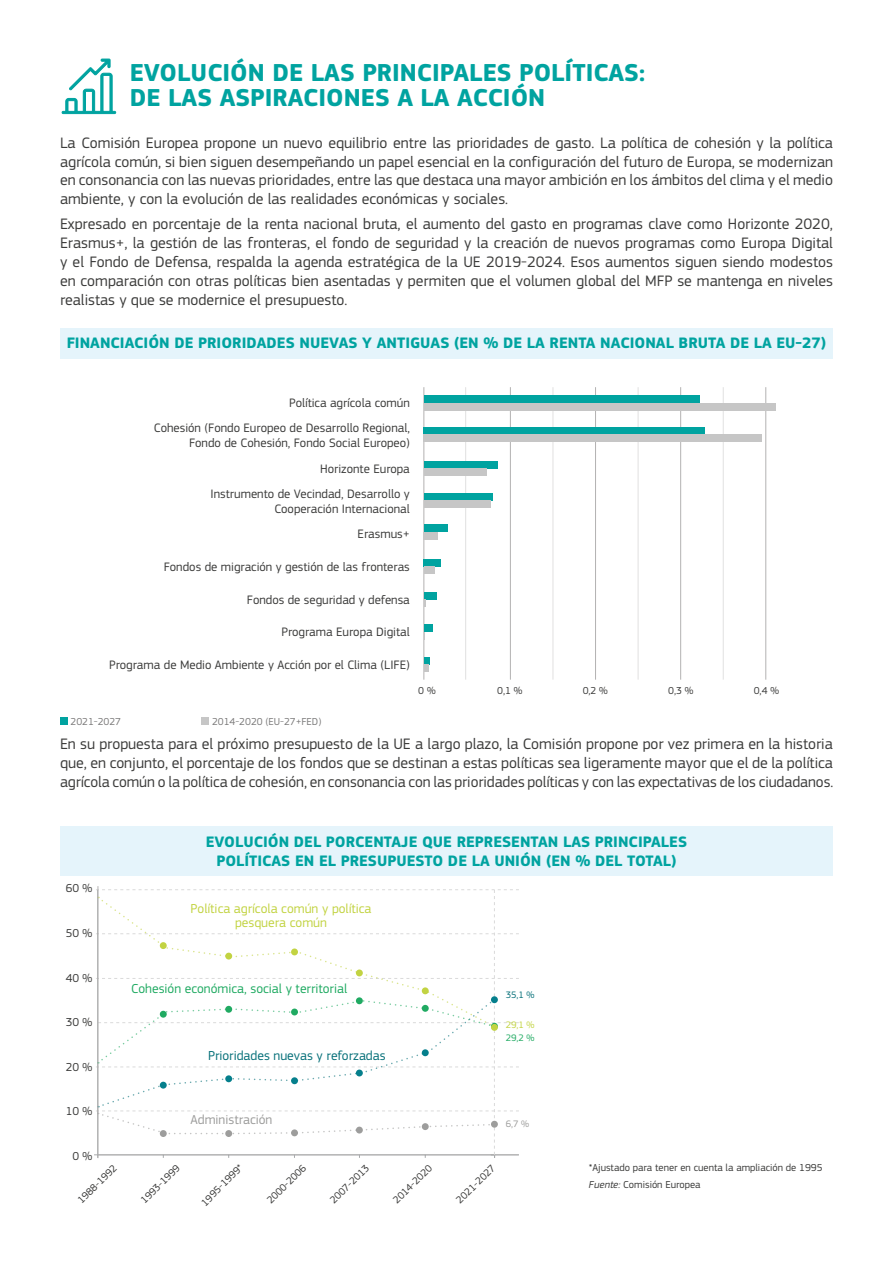
<style>
.page{position:relative;width:893px;height:1263px;background:#fff}
.page>*{position:absolute;margin:0;border:0;box-sizing:border-box;transform-origin:0 0}
.title_2{font:700 25.5px/25.5px "EC Square Sans Pro";color:#00a3a0}
.body_break{font:15.75px/18.9px "EC Square Sans Pro";color:#3c3c3b;text-align:justify}
.body{font:15.75px/18.9px "EC Square Sans Pro";color:#3c3c3b;text-align:justify}
.graph_caption{font:700 15.75px/18.9px "EC Square Sans Pro";color:#00a3a0;text-align:center}
.fig3_3{font:13.5px/13.5px "EC Square Sans Pro";color:#c2d342;text-align:center}
.fig3_4{font:13.5px "EC Square Sans Pro";color:#20aa62}
.fig3_5{font:13.5px "EC Square Sans Pro";color:#067079}
.fig3_6{font:13.5px "EC Square Sans Pro";color:#9d9d9c}
.fig2_1{font:12.75px/15.3px "EC Square Sans Pro";color:#3c3c3b;text-align:right}
.fig3_1{font:12px "EC Square Sans Pro";color:#3c3c3b}
.fig3_2{font:10.5px "EC Square Sans Pro";color:#3c3c3b}
.fig1_2{font:10.5px "EC Square Sans Pro";color:#3c3c3b}
.fig2_3{font:10.5px "EC Square Sans Pro";color:#7c7b7b}
.fig1_4{font:10.5px "EC Square Sans Pro";color:#3c3c3b}
.fig2_2{font:10.5px "EC Square Sans Pro";color:#3c3c3b}
.t1{font:9.75px "EC Square Sans Pro";color:#c2d342}
.t2{font:9.75px "EC Square Sans Pro";color:#20aa62}
.t3{font:9.75px "EC Square Sans Pro";color:#067079}
.t4{font:9.75px "EC Square Sans Pro";color:#9d9d9c}
.s1{font-style:italic}
</style>
<div class="page">
<div style="left:60px;top:328px;width:773px;height:30px;background:#e5f4fb"></div>
<div style="left:60px;top:826px;width:773px;height:50px;background:#e5f4fb"></div>
<svg style="left:62px;top:58px;width:54px;height:56px"></svg>
<hr style="left:423px;top:387px;width:1px;height:293px;background:#b3b2b2">
<hr style="left:510px;top:387px;width:1px;height:293px;background:#b3b2b2">
<hr style="left:595px;top:387px;width:1px;height:293px;background:#b3b2b2">
<hr style="left:680px;top:387px;width:1px;height:293px;background:#b3b2b2">
<hr style="left:765px;top:387px;width:1px;height:293px;background:#b3b2b2">
<hr style="left:723px;top:387px;width:1px;height:293px;background:#b3b2b2">
<hr style="left:638px;top:387px;width:1px;height:293px;background:#b3b2b2">
<hr style="left:553px;top:387px;width:1px;height:293px;background:#b3b2b2">
<hr style="left:465px;top:387px;width:1px;height:293px;background:#b3b2b2">
<div style="left:424px;top:396px;width:275px;height:7px;background:#00a3a0"></div>
<div style="left:424px;top:403px;width:351px;height:7px;background:#c6c6c6"></div>
<div style="left:424px;top:461px;width:74px;height:7px;background:#00a3a0"></div>
<div style="left:424px;top:468px;width:63px;height:7px;background:#c6c6c6"></div>
<div style="left:424px;top:493px;width:68px;height:8px;background:#00a3a0"></div>
<div style="left:424px;top:501px;width:66px;height:7px;background:#c6c6c6"></div>
<div style="left:424px;top:525px;width:24px;height:7px;background:#00a3a0"></div>
<div style="left:424px;top:532px;width:14px;height:7px;background:#c6c6c6"></div>
<div style="left:424px;top:559px;width:17px;height:8px;background:#00a3a0"></div>
<div style="left:424px;top:567px;width:10px;height:7px;background:#c6c6c6"></div>
<div style="left:424px;top:657px;width:6px;height:7px;background:#00a3a0"></div>
<div style="left:424px;top:664px;width:5px;height:8px;background:#c6c6c6"></div>
<div style="left:424px;top:625px;width:8px;height:7px;background:#00a3a0"></div>
<div style="left:424px;top:592px;width:12px;height:7px;background:#00a3a0"></div>
<div style="left:424px;top:427px;width:281px;height:7px;background:#00a3a0"></div>
<div style="left:424px;top:434px;width:338px;height:7px;background:#c6c6c6"></div>
<hr style="left:98px;top:886px;width:1px;height:272px;background:#b3b2b2">
<svg style="left:96px;top:889px;width:423px;height:266px"></svg>
<div style="left:291px;top:1129px;width:7px;height:7px;background:#9d9d9c;border-radius:50%"></div>
<div style="left:356px;top:1126px;width:7px;height:7px;background:#9d9d9c;border-radius:50%"></div>
<div style="left:422px;top:1123px;width:7px;height:7px;background:#9d9d9c;border-radius:50%"></div>
<div style="left:491px;top:1121px;width:7px;height:7px;background:#9d9d9c;border-radius:50%"></div>
<div style="left:225px;top:1130px;width:7px;height:7px;background:#9d9d9c;border-radius:50%"></div>
<div style="left:160px;top:1130px;width:7px;height:7px;background:#9d9d9c;border-radius:50%"></div>
<div style="left:160px;top:1082px;width:7px;height:6px;background:#057f8c;border-radius:50%"></div>
<div style="left:160px;top:1011px;width:7px;height:7px;background:#20aa62;border-radius:50%"></div>
<div style="left:160px;top:942px;width:7px;height:7px;background:#c2d342;border-radius:50%"></div>
<div style="left:225px;top:953px;width:7px;height:6px;background:#c2d342;border-radius:50%"></div>
<div style="left:291px;top:948px;width:7px;height:7px;background:#c2d342;border-radius:50%"></div>
<div style="left:356px;top:969px;width:7px;height:7px;background:#c2d342;border-radius:50%"></div>
<div style="left:422px;top:987px;width:7px;height:7px;background:#c2d342;border-radius:50%"></div>
<div style="left:225px;top:1006px;width:7px;height:7px;background:#20aa62;border-radius:50%"></div>
<div style="left:291px;top:1008px;width:7px;height:7px;background:#20aa62;border-radius:50%"></div>
<div style="left:356px;top:997px;width:7px;height:7px;background:#20aa62;border-radius:50%"></div>
<div style="left:422px;top:1005px;width:7px;height:7px;background:#20aa62;border-radius:50%"></div>
<div style="left:491px;top:1023px;width:7px;height:7px;background:#61ba54;border-radius:50%"></div>
<div style="left:225px;top:1075px;width:7px;height:7px;background:#057f8c;border-radius:50%"></div>
<div style="left:291px;top:1077px;width:7px;height:7px;background:#057f8c;border-radius:50%"></div>
<div style="left:356px;top:1069px;width:7px;height:7px;background:#057f8c;border-radius:50%"></div>
<div style="left:422px;top:1049px;width:7px;height:7px;background:#057f8c;border-radius:50%"></div>
<div style="left:491px;top:996px;width:7px;height:7px;background:#057f8c;border-radius:50%"></div>
<div style="left:491px;top:1024px;width:7px;height:7px;background:#c2d342;border-radius:50%"></div>
<div style="left:60px;top:717px;width:8px;height:8px;background:#00a3a0"></div>
<div style="left:202px;top:717px;width:7px;height:8px;background:#c6c6c6"></div>
<p class="title_2" style="left:130px;top:60px;width:517px">EVOLUCIÓN DE LAS PRINCIPALES POLÍTICAS:<br>DE LAS ASPIRACIONES A LA ACCIÓN</p>
<p class="body_break" style="left:60px;top:133px;width:774px">La Comisión Europea propone un nuevo equilibrio entre las prioridades de gasto. La política de cohesión y la política agrícola común, si bien siguen desempeñando un papel esencial en la configuración del futuro de Europa, se modernizan en consonancia con las nuevas prioridades, entre las que destaca una mayor ambición en los ámbitos del clima y el medio ambiente, y con la evolución de las realidades económicas y sociales.</p>
<p class="body" style="left:60px;top:215px;width:774px">Expresado en porcentaje de la renta nacional bruta, el aumento del gasto en programas clave como Horizonte 2020, Erasmus+, la gestión de las fronteras, el fondo de seguridad y la creación de nuevos programas como Europa Digital y el Fondo de Defensa, respalda la agenda estratégica de la UE 2019-2024. Esos aumentos siguen siendo modestos en comparación con otras políticas bien asentadas y permiten que el volumen global del MFP se mantenga en niveles realistas y que se modernice el presupuesto.</p>
<p class="graph_caption" style="left:67px;top:334px;width:761px">FINANCIACIÓN DE PRIORIDADES NUEVAS Y ANTIGUAS (EN % DE LA RENTA NACIONAL BRUTA DE LA EU-27)</p>
<p class="fig2_1" style="left:289px;top:395px;width:122px">Política agrícola común</p>
<p class="fig2_1" style="left:154px;top:420px;width:258px">Cohesión (Fondo Europeo de Desarrollo Regional,<br>Fondo de Cohesión, Fondo Social Europeo)</p>
<p class="fig2_1" style="left:320px;top:461px;width:91px">Horizonte Europa</p>
<p class="fig2_1" style="left:211px;top:486px;width:201px">Instrumento de Vecindad, Desarrollo y<br>Cooperación Internacional</p>
<p class="fig2_1" style="left:358px;top:526px;width:54px">Erasmus+</p>
<p class="fig2_1" style="left:164px;top:559px;width:248px">Fondos de migración y gestión de las fronteras</p>
<p class="fig2_1" style="left:247px;top:592px;width:164px">Fondos de seguridad y defensa</p>
<p class="fig2_1" style="left:281px;top:625px;width:130px">Programa Europa Digital</p>
<p class="fig2_1" style="left:109px;top:657px;width:302px">Programa de Medio Ambiente y Acción por el Clima (LIFE)</p>
<p class="fig2_3" style="left:71px;top:715px;width:52px">2021-2027</p>
<p class="fig2_3" style="left:212px;top:715px;width:111px">2014-2020 (EU-27+FED)</p>
<p class="fig2_2" style="left:418px;top:684px;width:19px">0 %</p>
<p class="fig2_2" style="left:497px;top:684px;width:27px">0,1 %</p>
<p class="fig2_2" style="left:583px;top:684px;width:27px">0,2 %</p>
<p class="fig2_2" style="left:668px;top:684px;width:27px">0,3 %</p>
<p class="fig2_2" style="left:754px;top:684px;width:27px">0,4 %</p>
<p class="body_break" style="left:60px;top:735px;width:775px">En su propuesta para el próximo presupuesto de la UE a largo plazo, la Comisión propone por vez primera en la historia que, en conjunto, el porcentaje de los fondos que se destinan a estas políticas sea ligeramente mayor que el de la política agrícola común o la política de cohesión, en consonancia con las prioridades políticas y con las expectativas de los ciudadanos.</p>
<p class="graph_caption" style="left:206px;top:833px;width:483px">EVOLUCIÓN DEL PORCENTAJE QUE REPRESENTAN LAS PRINCIPALES<br>POLÍTICAS EN EL PRESUPUESTO DE LA UNIÓN (EN % DEL TOTAL)</p>
<p class="fig3_1" style="left:66px;top:881px;width:28px">60 %</p>
<p class="fig3_1" style="left:66px;top:926px;width:28px">50 %</p>
<p class="fig3_1" style="left:66px;top:971px;width:28px">40 %</p>
<p class="fig3_1" style="left:66px;top:1015px;width:28px">30 %</p>
<p class="fig3_1" style="left:66px;top:1060px;width:28px">20 %</p>
<p class="fig3_1" style="left:66px;top:1104px;width:28px">10 %</p>
<p class="fig3_1" style="left:73px;top:1149px;width:21px">0 %</p>
<p class="fig3_2" style="left:75px;top:1197px;width:52px;rotate:-45deg">1988-1992</p>
<p class="fig3_2" style="left:138px;top:1197px;width:52px;rotate:-45deg">1993-1999</p>
<p class="fig3_2" style="left:199px;top:1200px;width:56px;rotate:-45deg">1995-1999*</p>
<p class="fig3_2" style="left:264px;top:1197px;width:52px;rotate:-45deg">2000-2006</p>
<p class="fig3_2" style="left:327px;top:1197px;width:52px;rotate:-45deg">2007-2013</p>
<p class="fig3_2" style="left:390px;top:1197px;width:52px;rotate:-45deg">2014-2020</p>
<p class="fig3_2" style="left:453px;top:1197px;width:52px;rotate:-45deg">2021-2027</p>
<p class="fig3_3" style="left:191px;top:902px;width:182px">Política agrícola común y política pesquera común</p>
<p class="fig3_4" style="left:131px;top:981px;width:218px">Cohesión económica, social y territorial</p>
<p class="fig3_5" style="left:208px;top:1048px;width:179px">Prioridades nuevas y reforzadas</p>
<p class="fig3_6" style="left:190px;top:1112px;width:84px">Administración</p>
<p class="t3" style="left:506px;top:989px;width:30px">35,1 %</p>
<p class="t1" style="left:506px;top:1019px;width:30px">29,1 %</p>
<p class="t2" style="left:506px;top:1032px;width:30px">29,2 %</p>
<p class="t4" style="left:506px;top:1118px;width:25px">6,7 %</p>
<p class="fig1_2" style="left:589px;top:1161px;width:235px">*Ajustado para tener en cuenta la ampliación de 1995</p>
<p class="fig1_4" style="left:589px;top:1178px;width:113px"><span class="s1">Fuente:</span> Comisión Europea</p>
</div>
